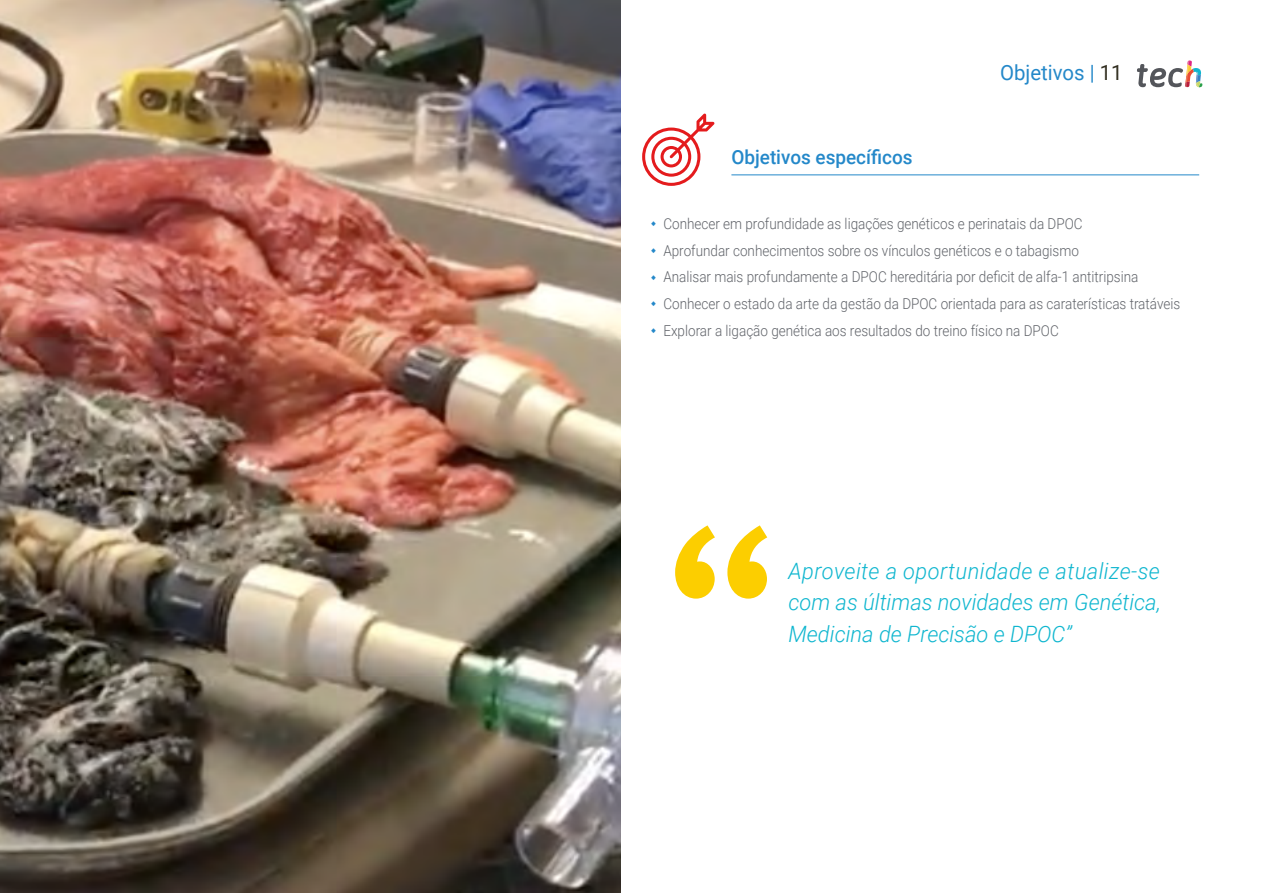
<style>
.page{position:relative;width:1263px;height:893px;background:#fff}
.page>*{position:absolute;margin:0;border:0;box-sizing:border-box;transform-origin:0 0}
.t1{font:italic 300 22.5px/31.5px "Roboto";color:#0fb6cf;text-align:justify}
.t2{font:21px "Roboto";color:#2488c9}
.t3{font:500 19.5px "Roboto";color:#2488c9}
.t4{font:300 15px/26.7px "Roboto";color:#61646a;scale:.9 1}
.s1{color:#312e20}
</style>
<div class="page">
<hr style="left:731px;top:174px;width:468px;height:1px;background:#2488c9">
<svg style="left:642px;top:113px;width:72px;height:73px"></svg>
<svg style="left:675px;top:525px;width:92px;height:74px"></svg>
<img style="left:0;top:0;width:621px;height:893px">
<svg style="left:1137px;top:61px;width:65px;height:27px"></svg>
<h3 class="t3" style="left:731px;top:144px;width:183px">Objetivos específicos</h3>
<h2 class="t2" style="left:1000px;top:57px;width:124px">Objetivos | <span class="s1">11</span></h2>
<p class="t4" style="left:663px;top:210px;width:576px">Conhecer em profundidade as ligações genéticos e perinatais da DPOC<br>Aprofundar conhecimentos sobre os vínculos genéticos e o tabagismo<br>Analisar mais profundamente a DPOC hereditária por deficit de alfa-1 antitripsina Conhecer o estado da arte da gestão da DPOC orientada para as caraterísticas tratáveis Explorar a ligação genética aos resultados do treino físico na DPOC</p>
<h1 class="t1" style="left:788px;top:554px;width:374px">Aproveite a oportunidade e atualize-se com as últimas novidades em Genética, Medicina de Precisão e DPOC”</h1>
</div>
